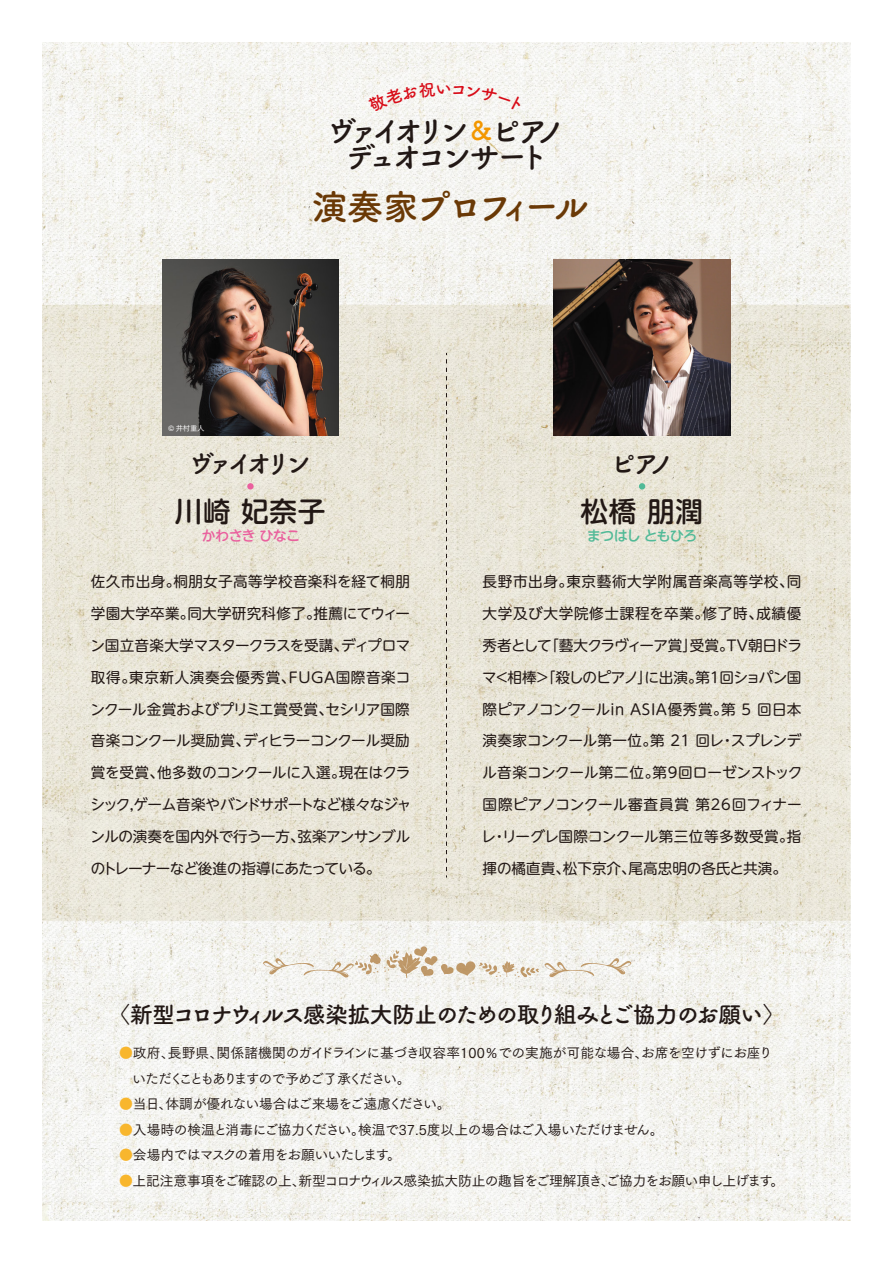
<style>
.page{position:relative;width:893px;height:1263px;background:#fff}
.page>*{position:absolute;margin:0;border:0;box-sizing:border-box;transform-origin:0 0}
.t1{font:35.4px "Tsuku B Rd Gothic Std B";letter-spacing:-.13em;color:#6a3906}
.t2{font:29.7px/26.1px "Tsuku B Rd Gothic Std B";letter-spacing:-.23em;color:#221815;text-align:center}
.t3{font:500 27.6px "UD Shin M Go Pro";letter-spacing:.025em;color:#221815}
.t4{font:25.5px "Tsuku B Rd Gothic Std B";letter-spacing:-.24em;color:#221815}
.t5{font:22.95px "Tsuku B Rd Gothic Std B";letter-spacing:-.09em;color:#221815}
.t6{font:14.55px/32px "UD Shin M Go Pro";letter-spacing:-.01em;color:#221815;text-align:justify}
.t7{font:500 14.1px "UD Shin M Go Pro";letter-spacing:-.06em;color:#51ba97}
.t8{font:500 14.1px "UD Shin M Go Pro";letter-spacing:-.05em;color:#ea609e}
.t9{font:13.8px/25.5px "Tsuku Go Pro M";letter-spacing:-.045em;color:#221815}
.t10{font:7.5px "Tsuku Go Pro M";color:#fff}
.s1{font-size:25.8px;color:#f39700}
.s2{color:#f8b62d}
</style>
<div class="page">
<img style="left:42px;top:42px;width:809px;height:1178px">
<img style="left:554px;top:259px;width:176px;height:177px">
<img style="left:162px;top:259px;width:177px;height:177px">
<div style="left:247px;top:483px;width:7px;height:6px;background:#ea609e;border-radius:50%"></div>
<svg style="left:639px;top:483px;width:6px;height:6px"></svg>
<svg style="left:446px;top:353px;width:1px;height:524px"></svg>
<svg style="left:263px;top:946px;width:368px;height:32px"></svg>
<svg style="left:367px;top:82px;width:157px;height:30px"></svg>
<h2 class="t2" style="left:327px;top:116px;width:241px">ヴァイオリン <span class="s1">&amp;</span> ピアノデュオコンサート</h2>
<h1 class="t1" style="left:312px;top:179px;width:278px">演奏家プロフィール</h1>
<p class="t10" style="left:168px;top:422px;width:38px">© 井村重人</p>
<h3 class="t4" style="left:189px;top:443px;width:124px">ヴァイオリン</h3>
<h3 class="t4" style="left:610px;top:443px;width:67px">ピアノ</h3>
<h3 class="t3" style="left:175px;top:489px;width:152px">川崎 妃奈子</h3>
<p class="t8" style="left:201px;top:524px;width:100px">かわさき ひなこ</p>
<h3 class="t3" style="left:580px;top:489px;width:124px">松橋 朋潤</h3>
<p class="t7" style="left:587px;top:524px;width:112px">まつはし ともひろ</p>
<p class="t6" style="left:90px;top:565px;width:322px">佐久市出身。桐朋女子高等学校音楽科を経て桐朋学園大学卒業。同大学研究科修了。推薦にてウィーン国立音楽大学マスタークラスを受講、ディプロマ取得。東京新人演奏会優秀賞、FUGA国際音楽コンクール金賞およびプリミエ賞受賞、セシリア国際音楽コンクール奨励賞、ディヒラーコンクール奨励賞を受賞、他多数のコンクールに入選。現在はクラシック,ゲーム音楽やバンドサポートなど様々なジャンルの演奏を国内外で行う一方、弦楽アンサンブルのトレーナーなど後進の指導にあたっている。</p>
<p class="t6" style="left:481px;top:565px;width:323px">長野市出身。東京藝術大学附属音楽高等学校、同大学及び大学院修士課程を卒業。修了時、成績優秀者として「藝大クラヴィーア賞」受賞。TV朝日ドラマ＜相棒＞「殺しのピアノ」に出演。第１回ショパン国際ピアノコンクールin ASIA優秀賞。第 5 回日本演奏家コンクール第一位。第 21 回レ・スプレンデル音楽コンクール第二位。第9回ローゼンストック国際ピアノコンクール審査員賞 第26回フィナーレ・リーグレ国際コンクール第三位等多数受賞。指揮の橘直貴、松下京介、尾高忠明の各氏と共演。</p>
<h3 class="t5" style="left:108px;top:996px;width:679px">〈新型コロナウィルス感染拡大防止のための取り組みとご協力のお願い〉</h3>
<p class="t9" style="left:132px;top:1039px;width:642px;text-indent:-13px"><span class="s2">●</span>政府、長野県、関係諸機関のガイドラインに基づき収容率100％での実施が可能な場合、お席を空けずにお座りいただくこともありますので予めご了承ください。</p>
<p class="t9" style="left:119px;top:1090px;width:333px"><span class="s2">●</span>当日、体調が優れない場合はご来場をご遠慮ください。</p>
<p class="t9" style="left:119px;top:1115px;width:546px"><span class="s2">●</span>入場時の検温と消毒にご協力ください。検温で37.5度以上の場合はご入場いただけません。</p>
<p class="t9" style="left:119px;top:1141px;width:283px"><span class="s2">●</span>会場内ではマスクの着用をお願いいたします。</p>
<p class="t9" style="left:119px;top:1166px;width:667px"><span class="s2">●</span>上記注意事項をご確認の上、新型コロナウィルス感染拡大防止の趣旨をご理解頂き、ご協力をお願い申し上げます。</p>
</div>
